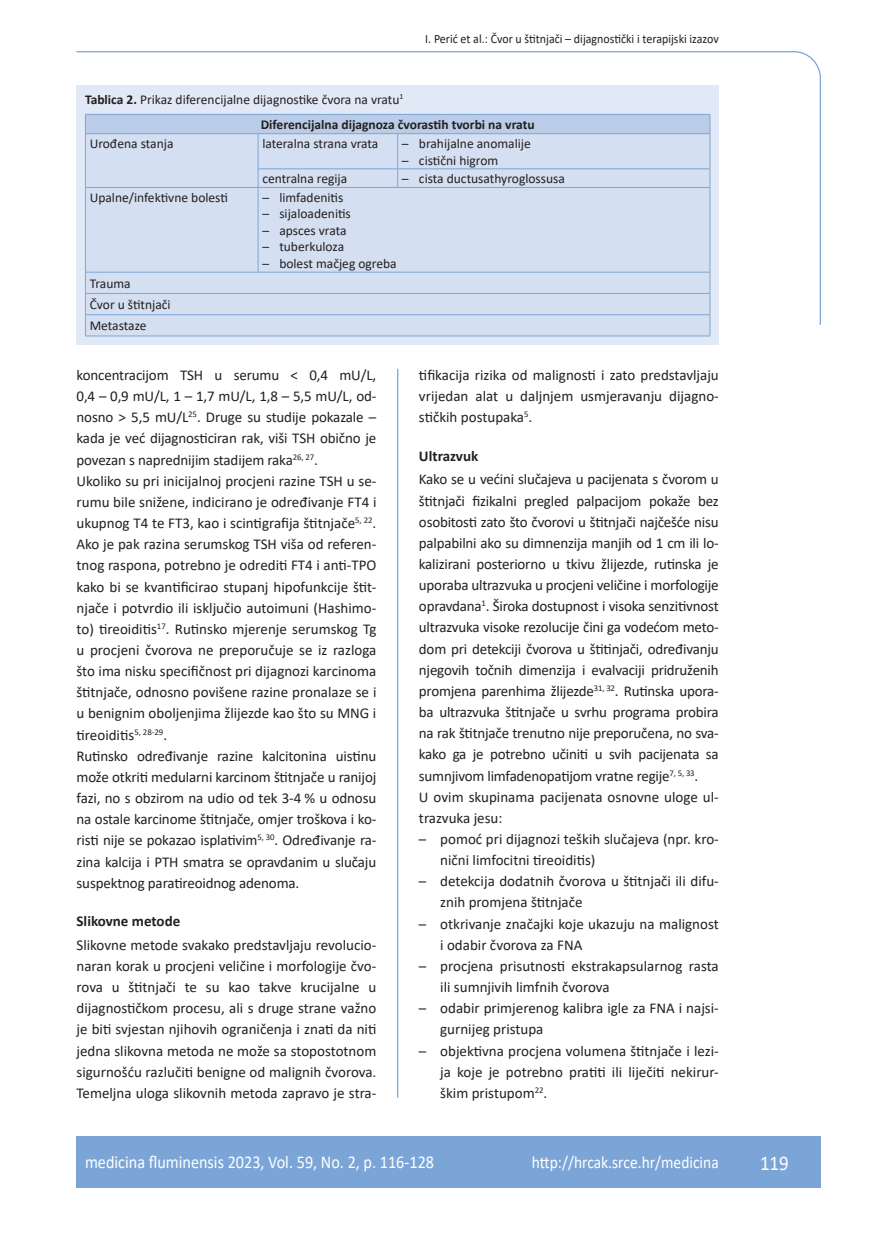
<style>
.page{position:relative;width:872px;height:1234px;background:#fff}
.page>*{position:absolute;margin:0;border:0;box-sizing:border-box;transform-origin:0 0}
.t1{font:21px "Calibri";color:#fff;scale:.9 1}
.t2{font:18px "Calibri";color:#fff;scale:.9 1}
.t3{font:17.25px "Calibri";color:#fff;scale:.9 1}
.osnovni_tekst{font:15px/21.1px "Calibri";color:#231f20;text-align:justify}
.podnaslov{font:700 15px "Calibri";color:#231f20}
.tablica{font:13.5px "Calibri";color:#231f20}
.potpis_slika{font:13.5px "Calibri";color:#231f20}
.tablica-2{font:700 13.5px "Calibri";color:#231f20}
.glava{font:12.75px "Calibri";color:#231f20;scale:.94 1}
.s1{font-weight:700}
</style>
<div class="page">
<svg style="left:76px;top:51px;width:745px;height:275px"></svg>
<hr style="left:397px;top:369px;width:1px;height:728px;background:#7ca5d7">
<div style="left:77px;top:1135px;width:744px;height:51px;background:#7ca5d7"></div>
<div style="left:77px;top:85px;width:642px;height:260px;background:#e1e9f6"></div>
<div style="left:85px;top:114px;width:625px;height:20px;background:#bacce8"></div>
<div style="left:86px;top:134px;width:623px;height:201px;background:#d4dff1"></div>
<hr style="left:85px;top:114px;width:173px;height:1px;background:#7ca5d7">
<svg style="left:85px;top:115px;width:1px;height:18px"></svg>
<hr style="left:258px;top:114px;width:140px;height:1px;background:#7ca5d7">
<hr style="left:398px;top:114px;width:312px;height:1px;background:#7ca5d7">
<svg style="left:709px;top:115px;width:1px;height:18px"></svg>
<hr style="left:85px;top:133px;width:173px;height:1px;background:#7ca5d7">
<hr style="left:85px;top:134px;width:1px;height:35px;background:#7ca5d7">
<svg style="left:85px;top:169px;width:1px;height:18px"></svg>
<hr style="left:258px;top:133px;width:140px;height:1px;background:#7ca5d7">
<hr style="left:258px;top:134px;width:1px;height:34px;background:#7ca5d7">
<hr style="left:398px;top:133px;width:312px;height:1px;background:#7ca5d7">
<hr style="left:397px;top:134px;width:1px;height:34px;background:#7ca5d7">
<hr style="left:709px;top:134px;width:1px;height:34px;background:#7ca5d7">
<hr style="left:258px;top:168px;width:140px;height:1px;background:#7ca5d7">
<svg style="left:258px;top:169px;width:1px;height:18px"></svg>
<hr style="left:398px;top:168px;width:312px;height:1px;background:#7ca5d7">
<svg style="left:397px;top:169px;width:1px;height:18px"></svg>
<svg style="left:709px;top:169px;width:1px;height:18px"></svg>
<hr style="left:85px;top:187px;width:173px;height:1px;background:#7ca5d7">
<hr style="left:85px;top:188px;width:1px;height:84px;background:#7ca5d7">
<hr style="left:258px;top:187px;width:140px;height:1px;background:#7ca5d7">
<hr style="left:258px;top:188px;width:1px;height:84px;background:#7ca5d7">
<hr style="left:398px;top:187px;width:312px;height:1px;background:#7ca5d7">
<hr style="left:709px;top:188px;width:1px;height:84px;background:#7ca5d7">
<hr style="left:85px;top:272px;width:173px;height:1px;background:#7ca5d7">
<hr style="left:258px;top:272px;width:140px;height:1px;background:#7ca5d7">
<hr style="left:398px;top:272px;width:312px;height:1px;background:#7ca5d7">
<hr style="left:85px;top:293px;width:173px;height:1px;background:#7ca5d7">
<hr style="left:258px;top:293px;width:140px;height:1px;background:#7ca5d7">
<hr style="left:398px;top:293px;width:312px;height:1px;background:#7ca5d7">
<hr style="left:85px;top:314px;width:173px;height:1px;background:#7ca5d7">
<svg style="left:85px;top:272px;width:1px;height:63px"></svg>
<hr style="left:258px;top:314px;width:140px;height:1px;background:#7ca5d7">
<hr style="left:398px;top:314px;width:312px;height:1px;background:#7ca5d7">
<svg style="left:709px;top:272px;width:1px;height:63px"></svg>
<hr style="left:85px;top:335px;width:173px;height:1px;background:#7ca5d7">
<hr style="left:258px;top:335px;width:140px;height:1px;background:#7ca5d7">
<hr style="left:398px;top:335px;width:312px;height:1px;background:#7ca5d7">
<p class="glava" style="left:425px;top:29px;width:314px">I. Perić et al.: Čvor u štitnjači – dijagnostički i terapijski izazov</p>
<p class="potpis_slika" style="left:85px;top:90px;width:320px"><span class="s1">Tablica 2.</span> Prikaz diferencijalne dijagnostike čvora na vratu<sup>1</sup></p>
<p class="tablica-2" style="left:261px;top:115px;width:275px">Diferencijalna dijagnoza čvorastih tvorbi na vratu</p>
<p class="tablica" style="left:90px;top:134px;width:85px">Urođena stanja</p>
<p class="tablica" style="left:262px;top:134px;width:117px">lateralna strana vrata</p>
<p class="tablica" style="left:402px;top:134px;width:130px">– brahijalne anomalije</p>
<p class="tablica" style="left:402px;top:151px;width:98px">– cistični higrom</p>
<p class="tablica" style="left:262px;top:169px;width:86px">centralna regija</p>
<p class="tablica" style="left:402px;top:169px;width:164px">– cista ductusathyroglossusa</p>
<p class="tablica" style="left:90px;top:188px;width:140px">Upalne/infektivne bolesti</p>
<p class="tablica" style="left:262px;top:188px;width:83px">– limfadenitis</p>
<p class="tablica" style="left:262px;top:204px;width:90px">– sijaloadenitis</p>
<p class="tablica" style="left:262px;top:221px;width:86px">– apsces vrata</p>
<p class="tablica" style="left:262px;top:237px;width:83px">– tuberkuloza</p>
<p class="tablica" style="left:262px;top:254px;width:136px">– bolest mačjeg ogreba</p>
<p class="tablica" style="left:90px;top:274px;width:42px">Trauma</p>
<p class="tablica" style="left:90px;top:295px;width:82px">Čvor u štitnjači</p>
<p class="tablica" style="left:90px;top:316px;width:58px">Metastaze</p>
<p class="osnovni_tekst" style="left:77px;top:364px;width:301px">koncentracijom TSH u serumu &lt; 0,4 mU/L, 0,4 – 0,9 mU/L, 1 – 1,7 mU/L, 1,8 – 5,5 mU/L, od&shy;nosno &gt; 5,5 mU/L<sup>25</sup>. Druge su studije pokazale – kada je već dijagnosticiran rak, viši TSH obično je povezan s naprednijim stadijem raka<sup>26,</sup> <sup>27</sup>.</p>
<p class="osnovni_tekst" style="left:77px;top:470px;width:301px">Ukoliko su pri inicijalnoj procjeni razine TSH u se&shy;rumu bile snižene, indicirano je određivanje FT4 i ukupnog T4 te FT3, kao i scintigrafija štitnjače<sup>5,</sup> <sup>22</sup>.<br>Ako je pak razina serumskog TSH viša od referen&shy;tnog raspona, potrebno je odrediti FT4 i anti-TPO kako bi se kvantificirao stupanj hipofunkcije štit&shy;njače i potvrdio ili isključio autoimuni (Hashimo&shy;to) tireoiditis<sup>17</sup>. Rutinsko mjerenje serumskog Tg u procjeni čvorova ne preporučuje se iz razloga što ima nisku specifičnost pri dijagnozi karcinoma štitnjače, odnosno povišene razine pronalaze se i u benignim oboljenjima žlijezde kao što su MNG i tireoiditis<sup>5,</sup> <sup>28-29</sup>.</p>
<p class="osnovni_tekst" style="left:77px;top:744px;width:301px">Rutinsko određivanje razine kalcitonina uistinu može otkriti medularni karcinom štitnjače u ranijoj fazi, no s obzirom na udio od tek 3-4 % u odnosu na ostale karcinome štitnjače, omjer troškova i ko&shy;risti nije se pokazao isplativim<sup>5,</sup> <sup>30</sup>. Određivanje ra&shy;zina kalcija i PTH smatra se opravdanim u slučaju suspektnog paratireoidnog adenoma.</p>
<p class="podnaslov" style="left:77px;top:910px;width:105px">Slikovne metode</p>
<p class="osnovni_tekst" style="left:77px;top:933px;width:301px">Slikovne metode svakako predstavljaju revolucio&shy;naran korak u procjeni veličine i morfologije čvo&shy;rova u štitnjači te su kao takve krucijalne u dijagnostičkom procesu, ali s druge strane važno je biti svjestan njihovih ograničenja i znati da niti jedna slikovna metoda ne može sa stopostotnom sigurnošću razlučiti benigne od malignih čvorova.<br>Temeljna uloga slikovnih metoda zapravo je stra-</p>
<p class="osnovni_tekst" style="left:419px;top:364px;width:301px">tifikacija rizika od malignosti i zato predstavljaju vrijedan alat u daljnjem usmjeravanju dijagno&shy;stičkih postupaka<sup>5</sup>.</p>
<p class="podnaslov" style="left:419px;top:445px;width:61px">Ultrazvuk</p>
<p class="osnovni_tekst" style="left:419px;top:468px;width:301px">Kako se u većini slučajeva u pacijenata s čvorom u štitnjači fizikalni pregled palpacijom pokaže bez osobitosti zato što čvorovi u štitnjači najčešće nisu palpabilni ako su dimnenzija manjih od 1 cm ili lo&shy;kalizirani posteriorno u tkivu žlijezde, rutinska je uporaba ultrazvuka u procjeni veličine i morfologije opravdana<sup>1</sup>. Široka dostupnost i visoka senzitivnost ultrazvuka visoke rezolucije čini ga vodećom meto&shy;dom pri detekciji čvorova u štitinjači, određivanju njegovih točnih dimenzija i evalvaciji pridruženih promjena parenhima žlijezde<sup>31,</sup> <sup>32</sup>. Rutinska upora&shy;ba ultrazvuka štitnjače u svrhu programa probira na rak štitnjače trenutno nije preporučena, no sva&shy;kako ga je potrebno učiniti u svih pacijenata sa sumnjivom limfadenopatijom vratne regije<sup>7,</sup> <sup>5,</sup> <sup>33</sup>.</p>
<p class="osnovni_tekst" style="left:419px;top:785px;width:301px">U ovim skupinama pacijenata osnovne uloge ul&shy;trazvuka jesu:</p>
<p class="osnovni_tekst" style="left:440px;top:827px;width:280px;text-indent:-21px">– pomoć pri dijagnozi teških slučajeva (npr. kro&shy;nični limfocitni tireoiditis)</p>
<p class="osnovni_tekst" style="left:440px;top:870px;width:280px;text-indent:-21px">– detekcija dodatnih čvorova u štitnjači ili difu&shy;znih promjena štitnjače</p>
<p class="osnovni_tekst" style="left:440px;top:912px;width:280px;text-indent:-21px">– otkrivanje značajki koje ukazuju na malignost i odabir čvorova za FNA</p>
<p class="osnovni_tekst" style="left:440px;top:954px;width:280px;text-indent:-21px">– procjena prisutnosti ekstrakapsularnog rasta ili sumnjivih limfnih čvorova</p>
<p class="osnovni_tekst" style="left:440px;top:997px;width:280px;text-indent:-21px">– odabir primjerenog kalibra igle za FNA i najsi&shy;gurnijeg pristupa</p>
<p class="osnovni_tekst" style="left:440px;top:1039px;width:280px;text-indent:-21px">– objektivna procjena volumena štitnjače i lezi&shy;ja koje je potrebno pratiti ili liječiti nekirur&shy;škim pristupom<sup>22</sup>.</p>
<p class="t2" style="left:85px;top:1149px;width:389px">medicina fluminensis 2023, Vol. 59, No. 2, p. 116-128</p>
<p class="t3" style="left:532px;top:1150px;width:209px">http://hrcak.srce.hr/medicina</p>
<p class="t1" style="left:760px;top:1147px;width:33px">119</p>
</div>
